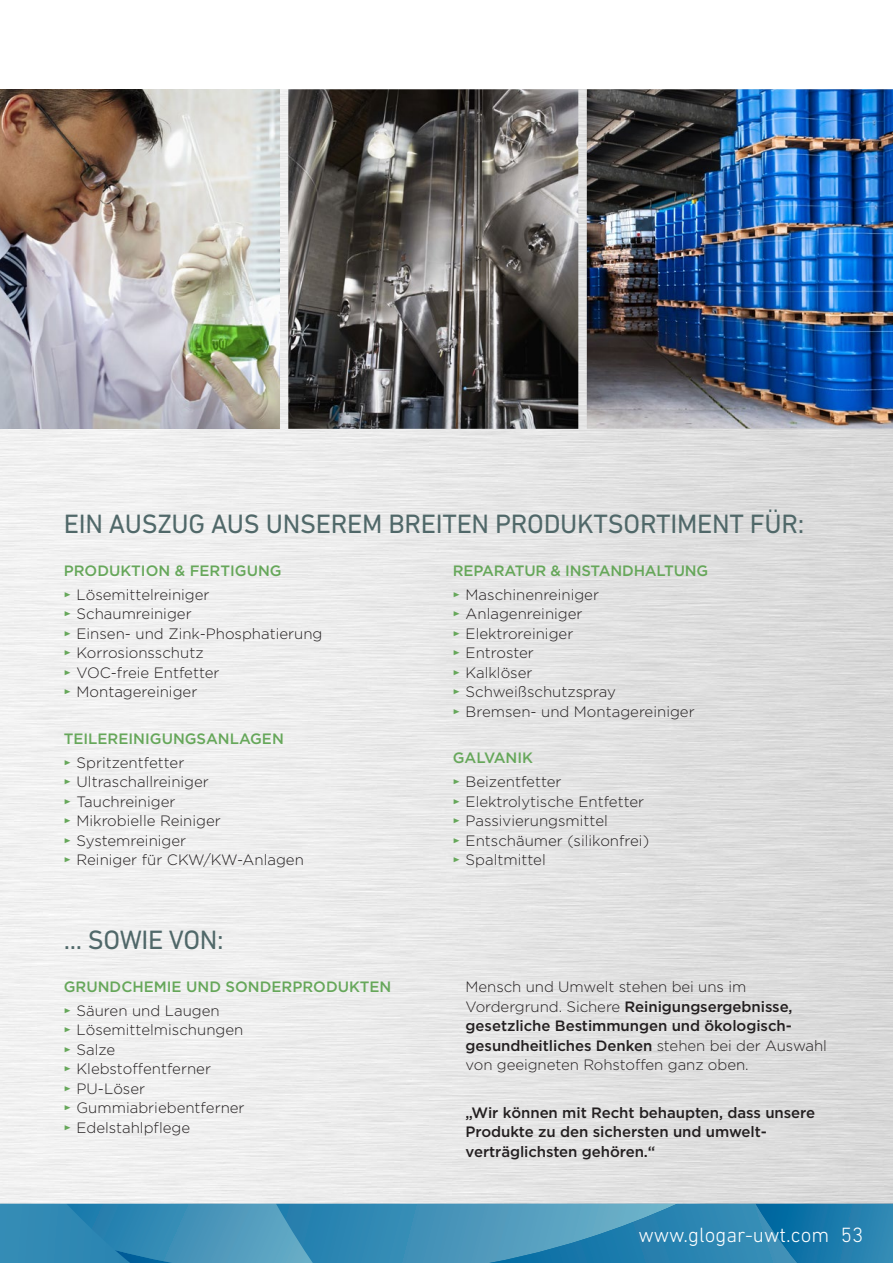
<style>
.page{position:relative;width:893px;height:1263px;background:#fff}
.page>*{position:absolute;margin:0;border:0;box-sizing:border-box;transform-origin:0 0}
.t1{font:27px "DIN Next LT Pro";letter-spacing:-.01em;color:#506869}
.t2{font:300 21px "DIN Next LT Pro";color:#fff}
.t3{font:300 15px/19.5px "Gotham HTF";color:#231f20}
.t4{font:500 15px/23.7px "Gotham HTF";color:#66a75a}
.t5{font:500 15px/19.5px "Gotham HTF";letter-spacing:-.005em;color:#231f20}
.s1{font-weight:300;color:#231f20}
.s2{font-weight:500;color:#66a75a}
.s3{font-weight:500}
</style>
<div class="page">
<div style="left:0;top:1203px;width:893px;height:60px;background:#338ab5"></div>
<svg style="left:66px;top:1203px;width:827px;height:60px"></svg>
<img style="left:288px;top:89px;width:290px;height:340px">
<img style="left:587px;top:89px;width:306px;height:340px">
<img style="left:0;top:89px;width:280px;height:340px">
<h1 class="t1" style="left:64px;top:508px;width:742px">EIN AUSZUG AUS UNSEREM BREITEN PRODUKTSORTIMENT FÜR:</h1>
<p class="t4" style="left:64px;top:559px;width:219px">PRODUKTION &amp; FERTIGUNG <sup>®</sup> <span class="s1">Lösemittelreiniger</span></p>
<p class="t3" style="left:64px;top:604px;width:260px"><sup>®</sup> Schaumreiniger<br><sup>®</sup> Einsen- und Zink-Phosphatierung <sup>®</sup> Korrosionsschutz<br><sup>®</sup> VOC-freie Entfetter<br><sup>®</sup> Montagereiniger</p>
<p class="t4" style="left:64px;top:726px;width:222px">TEILEREINIGUNGSANLAGEN <sup>®</sup> <span class="s1">Spritzentfetter</span></p>
<p class="t3" style="left:64px;top:772px;width:242px"><sup>®</sup> Ultraschallreiniger<br><sup>®</sup> Tauchreiniger<br><sup>®</sup> Mikrobielle Reiniger<br><sup>®</sup> Systemreiniger<br><sup>®</sup> Reiniger für CKW/KW-Anlagen</p>
<h1 class="t1" style="left:64px;top:924px;width:162px">... SOWIE VON:</h1>
<p class="t4" style="left:64px;top:975px;width:329px">GRUNDCHEMIE UND SONDERPRODUKTEN <sup>®</sup> <span class="s1">Säuren und Laugen</span></p>
<p class="t3" style="left:64px;top:1020px;width:182px"><sup>®</sup> Lösemittelmischungen <sup>®</sup> Salze<br><sup>®</sup> Klebstoffentferner<br><sup>®</sup> PU-Löser<br><sup>®</sup> Gummiabriebentferner <sup>®</sup> Edelstahlpflege</p>
<p class="t4" style="left:453px;top:559px;width:257px">REPARATUR &amp; INSTANDHALTUNG <sup>®</sup> <span class="s1">Maschinenreiniger</span></p>
<p class="t3" style="left:453px;top:604px;width:243px"><sup>®</sup> Anlagenreiniger<br><sup>®</sup> Elektroreiniger<br><sup>®</sup> Entroster<br><sup>®</sup> Kalklöser<br><sup>®</sup> Schweißschutzspray<br><sup>®</sup> Bremsen- und Montagereiniger</p>
<p class="t3" style="left:453px;top:746px;width:110px;line-height:23.7px"><span class="s2">GALVANIK<br></span><sup>®</sup> Beizentfetter</p>
<p class="t3" style="left:453px;top:791px;width:198px"><sup>®</sup> Elektrolytische Entfetter <sup>®</sup> Passivierungsmittel<br><sup>®</sup> Entschäumer (silikonfrei) <sup>®</sup> Spaltmittel</p>
<p class="t3" style="left:466px;top:977px;width:363px">Mensch und Umwelt stehen bei uns im Vordergrund. Sichere <span class="s3">Reinigungsergebnisse, gesetzliche Bestimmungen und ökologisch&shy;gesundheitliches Denken</span> stehen bei der Auswahl von geeigneten Rohstoffen ganz oben.</p>
<p class="t5" style="left:466px;top:1102px;width:351px">„Wir können mit Recht behaupten, dass unsere<br>Produkte zu den sichersten und umwelt&shy;verträglichsten gehören.“</p>
<h2 class="t2" style="left:638px;top:1222px;width:192px">www.glogar-uwt.com</h2>
<h2 class="t2" style="left:841px;top:1222px;width:24px">53</h2>
</div>
